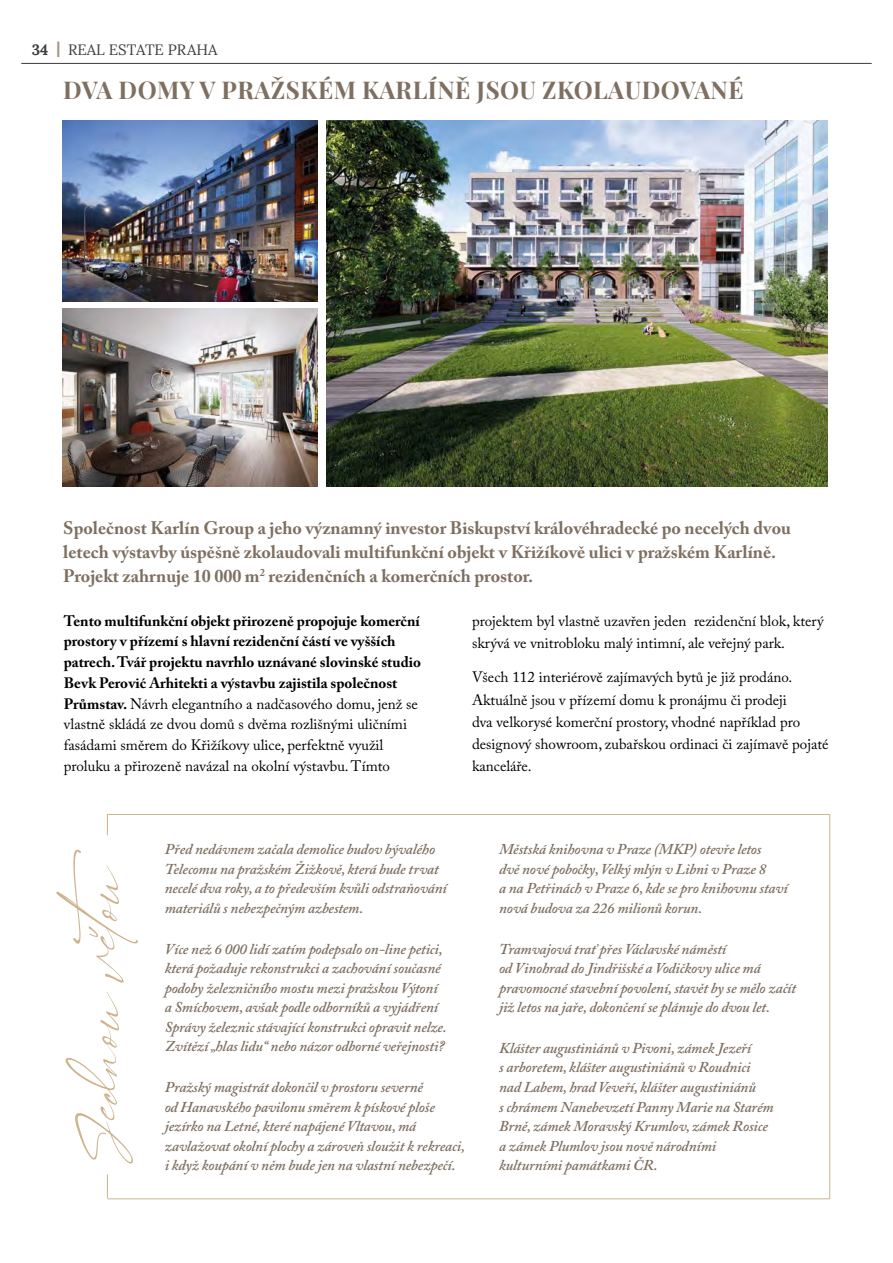
<style>
.page{position:relative;width:893px;height:1263px;background:#fff}
.page>*{position:absolute;margin:0;border:0;box-sizing:border-box;transform-origin:0 0}
.t1{font:24px "Playfair Display";letter-spacing:.02em;color:#7e6f60}
.t2{font:700 18px/24px "Adobe Caslon Pro";color:#7e6f60}
.t3{font:italic 600 15px/19.5px "Adobe Caslon Pro";letter-spacing:-.01em;color:#7e6f60}
.t4{font:700 15px/20.7px "Adobe Caslon Pro";color:#000}
.t5{font:15px/22px "Adobe Caslon Pro";color:#000}
.t6{font:15px "Lora";color:#3c3c3b}
.s1{color:#a79582}
.s2{font-weight:400}
</style>
<div class="page">
<hr style="left:21px;top:63px;width:851px;height:1px;background:#3c3c3b">
<img style="left:326px;top:121px;width:501px;height:366px">
<img style="left:63px;top:121px;width:255px;height:180px">
<img style="left:63px;top:308px;width:255px;height:179px">
<hr style="left:107px;top:814px;width:722px;height:1px;background:#cdb38e">
<svg style="left:107px;top:1174px;width:1px;height:24px"></svg>
<svg style="left:107px;top:815px;width:1px;height:20px"></svg>
<hr style="left:108px;top:1198px;width:721px;height:1px;background:#cdb38e">
<svg style="left:56px;top:850px;width:82px;height:313px"></svg>
<hr style="left:829px;top:814px;width:1px;height:385px;background:#cdb38e">
<p class="t6" style="left:32px;top:38px;width:187px">34 <span class="s1">|</span> REAL ESTATE PRAHA</p>
<h1 class="t1" style="left:63px;top:71px;width:682px">DVA DOMY V PRAŽSKÉM KARLÍNĚ JSOU ZKOLAUDOVANÉ</h1>
<p class="t2" style="left:63px;top:516px;width:729px">Společnost Karlín Group a jeho významný investor Biskupství královéhradecké po necelých dvou letech výstavby úspěšně zkolaudovali multifunkční objekt v Křižíkově ulici v pražském Karlíně.<br>Projekt zahrnuje 10 000 m<sup>2</sup> rezidenčních a komerčních prostor.</p>
<p class="t4" style="left:64px;top:610px;width:359px">Tento multifunkční objekt přirozeně propojuje komerční prostory v přízemí s hlavní rezidenční částí ve vyšších patrech. Tvář projektu navrhlo uznávané slovinské studio Bevk Perović Arhitekti a výstavbu zajistila společnost Průmstav. <span class="s2">Návrh elegantního a nadčasového domu, jenž se vlastně skládá ze dvou domů s dvěma rozlišnými uličními fasádami směrem do Křižíkovy ulice, perfektně využil proluku a přirozeně navázal na okolní výstavbu. Tímto</span></p>
<p class="t5" style="left:472px;top:609px;width:353px">projektem byl vlastně uzavřen jeden rezidenční blok, který skrývá ve vnitrobloku malý intimní, ale veřejný park.</p>
<p class="t5" style="left:472px;top:666px;width:358px">Všech 112 interiérově zajímavých bytů je již prodáno.<br>Aktuálně jsou v přízemí domu k pronájmu či prodeji<br>dva velkorysé komerční prostory, vhodné například pro designový showroom, zubařskou ordinaci či zajímavě pojaté kanceláře.</p>
<p class="t3" style="left:165px;top:839px;width:284px">Před nedávnem začala demolice budov bývalého Telecomu na pražském Žižkově, která bude trvat necelé dva roky, a to především kvůli odstraňování materiálů s nebezpečným azbestem.</p>
<p class="t3" style="left:165px;top:939px;width:283px">Více než 6 000 lidí zatím podepsalo on-line petici, která požaduje rekonstrukci a zachování současné podoby železničního mostu mezi pražskou Výtoní a Smíchovem, avšak podle odborníků a vyjádření Správy železnic stávající konstrukci opravit nelze.<br>Zvítězí „hlas lidu“ nebo názor odborné veřejnosti?</p>
<p class="t3" style="left:165px;top:1077px;width:302px">Pražský magistrát dokončil v prostoru severně<br>od Hanavského pavilonu směrem k pískové ploše jezírko na Letné, které napájené Vltavou, má zavlažovat okolní plochy a zároveň sloužit k rekreaci, i když koupání v něm bude jen na vlastní nebezpečí.</p>
<p class="t3" style="left:499px;top:839px;width:290px">Městská knihovna v Praze (MKP) otevře letos<br>dvě nové pobočky, Velký mlýn v Libni v Praze 8<br>a na Petřinách v Praze 6, kde se pro knihovnu staví nová budova za 226 milionů korun.</p>
<p class="t3" style="left:499px;top:939px;width:299px">Tramvajová trať přes Václavské náměstí<br>od Vinohrad do Jindřišské a Vodičkovy ulice má pravomocné stavební povolení, stavět by se mělo začít již letos na jaře, dokončení se plánuje do dvou let.</p>
<p class="t3" style="left:499px;top:1038px;width:276px">Klášter augustiniánů v Pivoni, zámek Jezeří<br>s arboretem, klášter augustiniánů v Roudnici nad Labem, hrad Veveří, klášter augustiniánů<br>s chrámem Nanebevzetí Panny Marie na Starém Brně, zámek Moravský Krumlov, zámek Rosice a zámek Plumlov jsou nově národními kulturními památkami ČR.</p>
</div>
